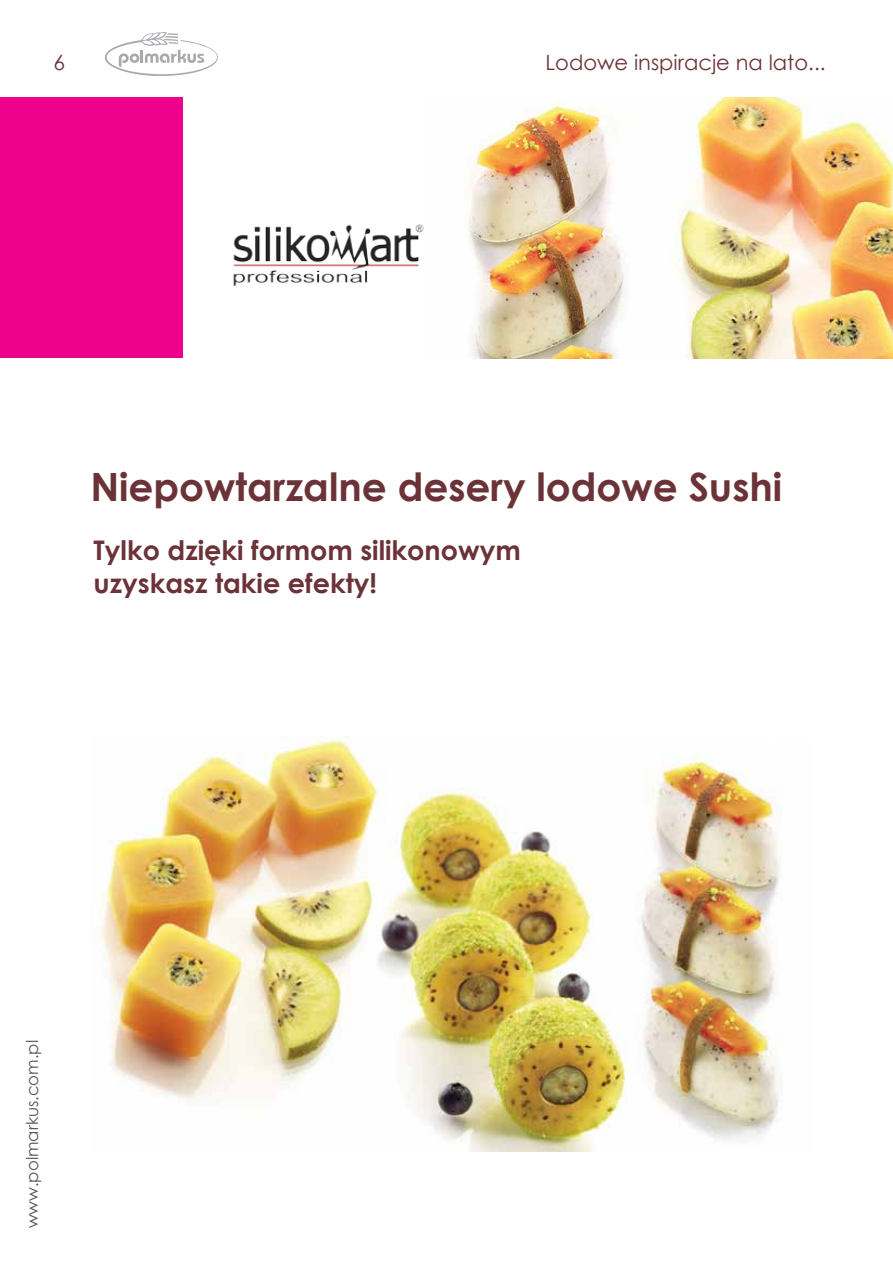
<style>
.page{position:relative;width:893px;height:1263px;background:#fff}
.page>*{position:absolute;margin:0;border:0;box-sizing:border-box;transform-origin:0 0}
.t1{font:700 39px "Century Gothic";color:#6b3337}
.t2{font:700 27px/32.4px "Century Gothic";color:#6b3337}
.t3{font:21px "Century Gothic";color:#6b3337}
.t4{font:16.5px "Century Gothic";color:#565659}
</style>
<div class="page">
<img style="left:468px;top:98px;width:425px;height:260px">
<div style="left:0;top:98px;width:183px;height:260px;background:#ec008c"></div>
<img style="left:100px;top:737px;width:682px;height:414px">
<svg style="left:105px;top:32px;width:113px;height:44px"></svg>
<img style="left:233px;top:224px;width:191px;height:62px">
<p class="t3" style="left:53px;top:47px;width:13px">6</p>
<p class="t3" style="left:546px;top:47px;width:282px">Lodowe inspiracje na lato...</p>
<h1 class="t1" style="left:90px;top:457px;width:693px">N iepowtarzalne desery lodowe Sushi</h1>
<p class="t2" style="left:94px;top:533px;width:429px">Tylko dzięki formom silikonowym uzyskasz takie efekty!</p>
<p class="t4" style="left:21px;top:1228px;width:190px;rotate:-90deg">www.polmarkus.com.pl</p>
</div>
